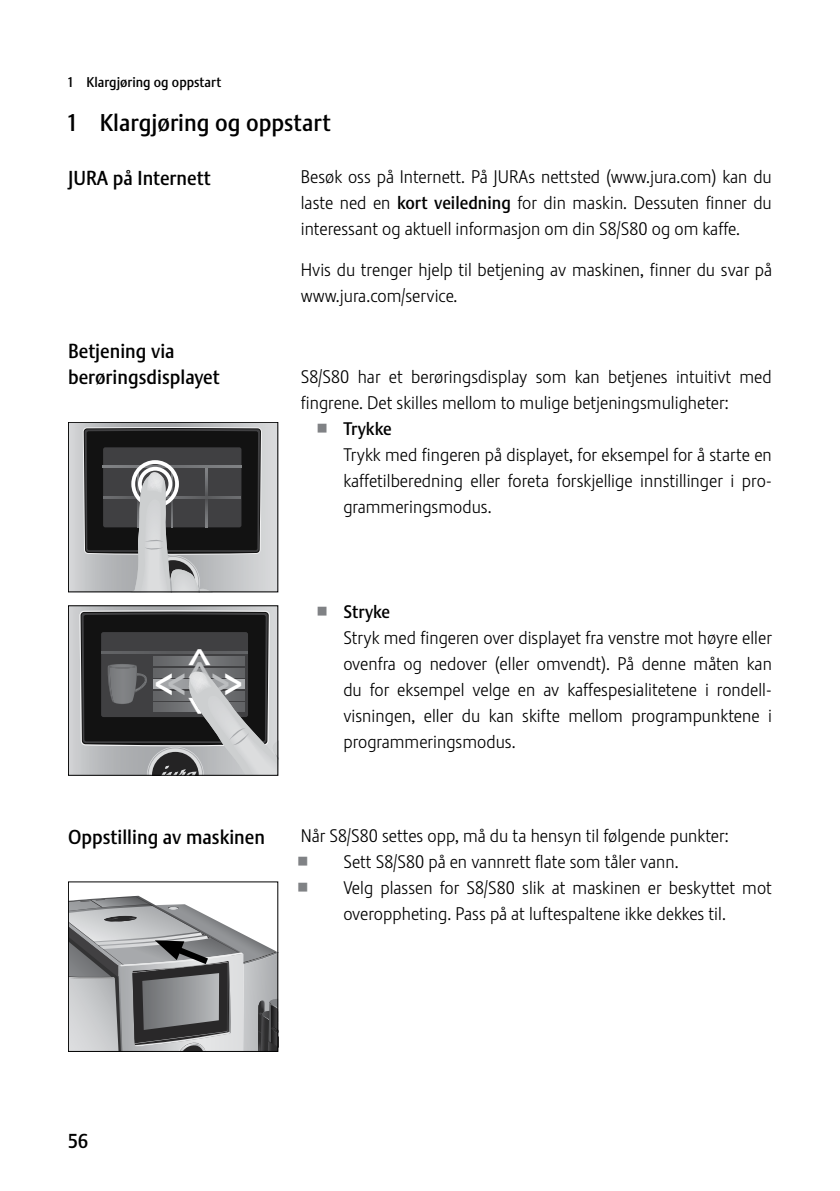
<style>
.page{position:relative;width:840px;height:1191px;background:#fff}
.page>*{position:absolute;margin:0;border:0;box-sizing:border-box;transform-origin:0 0}
.t1{font:38.6px "Stalemate Pro 2 J Medium";color:#bcbec0}
.t2{font:24px "Stalemate Pro 2 J Medium";color:#000}
.t3{font:20px/26px "Stalemate Pro 2 J Medium";color:#000}
.t4{font:18px/26px "Stalemate Pro 2 J Light";color:#000;text-align:justify}
.t5{font:18px "Stalemate Pro 2 J Medium";color:#000}
.t6{font:14px "Stalemate Pro 2 J Medium";color:#000}
.s1{font-family:"Stalemate Pro 2 J Medium"}
.s2{font-family:"Jura Pict 2006";font-size:32px;color:#808285}
.s3{color:#fff}
</style>
<div class="page">
<svg style="left:68px;top:424px;width:210px;height:169px;background:#717273"></svg>
<div style="left:68px;top:422px;width:210px;height:170px;border:1px solid #000"></div>
<svg style="left:68px;top:895px;width:210px;height:156px;background:#9e9fa1"></svg>
<svg style="left:68px;top:605px;width:210px;height:171px;background:#666768"></svg>
<p class="t6" style="left:68px;top:73px;width:155px">1 Klargjøring og oppstart</p>
<h2 class="t2" style="left:68px;top:109px;width:264px">1 Klargjøring og oppstart</h2>
<p class="t4" style="left:300px;top:164px;width:472px">Besøk oss på Internett. På JURAs nettsted (www.jura.com) kan du laste ned en <span class="s1">kort veiledning</span> for din maskin. Dessuten finner du interessant og aktuell informasjon om din S8/S80 og om kaffe.</p>
<p class="t4" style="left:300px;top:257px;width:472px">Hvis du trenger hjelp til betjening av maskinen, finner du svar på www.jura.com/service.</p>
<p class="t3" style="left:68px;top:165px;width:144px">JURA på Internett</p>
<p class="t3" style="left:68px;top:338px;width:153px">Betjening via berøringsdisplayet</p>
<p class="t4" style="left:300px;top:363px;width:472px">S8/S80 har et berøringsdisplay som kan betjenes intuitivt med fingrene. Det skilles mellom to mulige betjeningsmuligheter:</p>
<p class="t5" style="left:317px;top:417px;width:75px"><span class="s2">U</span> Trykke</p>
<p class="t4" style="left:343px;top:441px;width:430px">Trykk med fingeren på displayet, for eksempel for å starte en kaffetilberedning eller foreta forskjellige innstillinger i pro&shy;grammeringsmodus.</p>
<h1 class="t1" style="left:211px;top:658px;width:33px">&gt;<span class="s3">&gt;</span></h1>
<h1 class="t1" style="left:225px;top:683px;width:33px;rotate:90deg">&gt;<span class="s3">&gt;</span></h1>
<p class="t3" style="left:68px;top:824px;width:198px">Oppstilling av maskinen</p>
<p class="t5" style="left:317px;top:601px;width:74px"><span class="s2">U</span> Stryke</p>
<p class="t4" style="left:343px;top:625px;width:430px">Stryk med fingeren over displayet fra venstre mot høyre eller ovenfra og nedover (eller omvendt). På denne måten kan du for eksempel velge en av kaffespesialitetene i rondell&shy;visningen, eller du kan skifte mellom programpunktene i programmeringsmodus.</p>
<p class="t4" style="left:300px;top:823px;width:429px">Når S8/S80 settes opp, må du ta hensyn til følgende punkter:</p>
<p class="t4" style="left:298px;top:849px;width:381px"><span class="s2">U</span> Sett S8/S80 på en vannrett flate som tåler vann.</p>
<p class="t4" style="left:298px;top:875px;width:474px"><span class="s2">U</span> Velg plassen for S8/S80 slik at maskinen er beskyttet mot</p>
<p class="t4" style="left:343px;top:901px;width:384px">overoppheting. Pass på at luftespaltene ikke dekkes til.</p>
<p class="t3" style="left:68px;top:1128px;width:22px">56</p>
</div>
